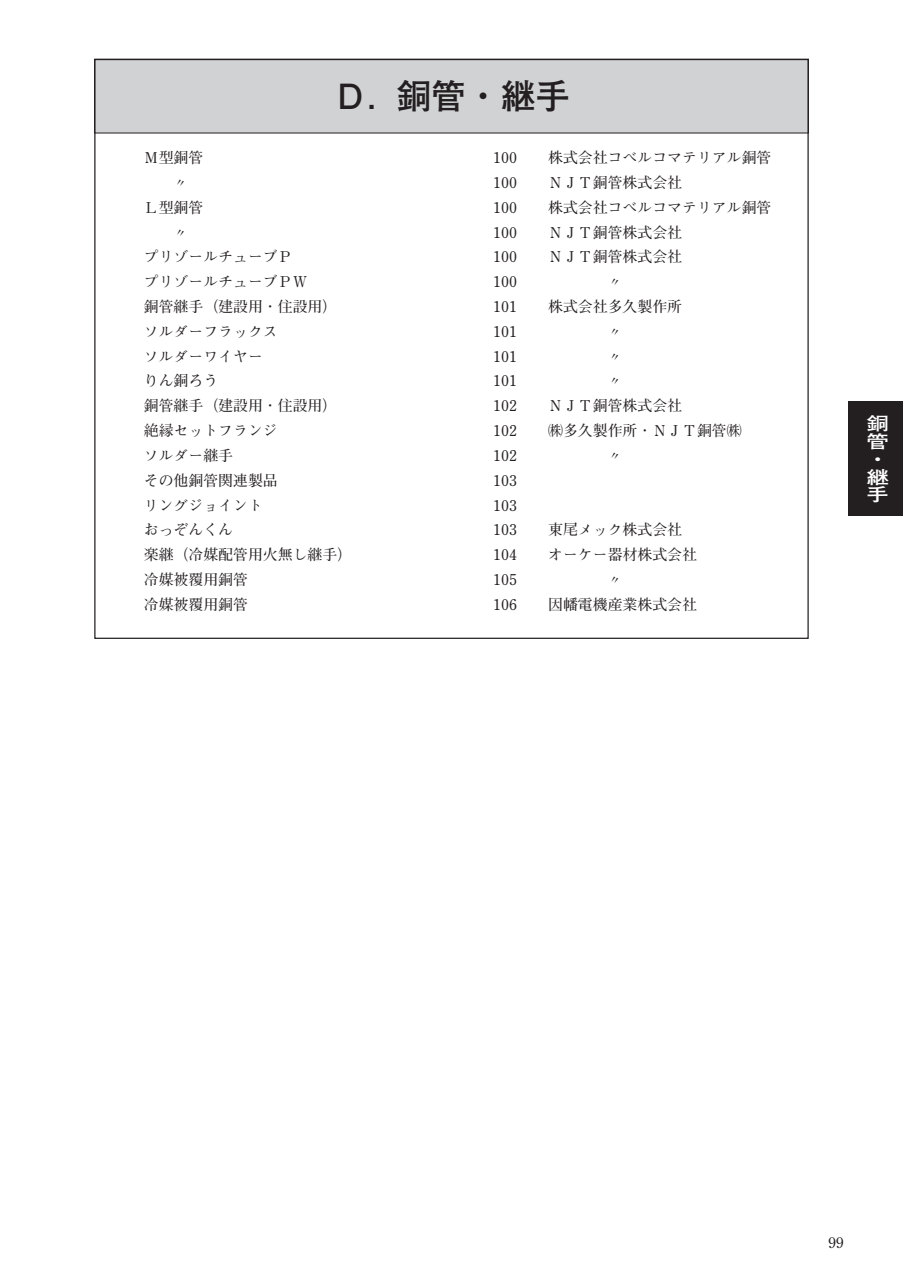
<style>
.page{position:relative;width:903px;height:1275px;background:#fff}
.page>*{position:absolute;margin:0;border:0;box-sizing:border-box;transform-origin:0 0}
.t1{font:700 34.65px "Futo Go B101 Pro";color:#231f20}
.t2{font:700 17.85px/17.8px "Futo Go B101";color:#fff;scale:1.25 1}
.t3{font:700 14.88px "Futo Min A101 Pro";color:#231f20}
.t4{font:700 14.88px "Futo Min A101";color:#231f20}
</style>
<div class="page">
<svg style="left:94px;top:58px;width:715px;height:581px"></svg>
<div style="left:848px;top:402px;width:55px;height:114px;background:#231f20"></div>
<p class="t1" style="left:333px;top:68px;width:239px">Ｄ．銅管・継手</p>
<p class="t3" style="left:144px;top:146px;width:61px">Ｍ型銅管</p>
<p class="t3" style="left:493px;top:146px;width:25px">100</p>
<p class="t3" style="left:548px;top:146px;width:225px">株式会社コベルコマテリアル銅管</p>
<p class="t3" style="left:493px;top:171px;width:25px">100</p>
<p class="t3" style="left:548px;top:171px;width:135px">ＮＪＴ銅管株式会社</p>
<p class="t3" style="left:144px;top:196px;width:61px">Ｌ型銅管</p>
<p class="t3" style="left:493px;top:196px;width:25px">100</p>
<p class="t3" style="left:548px;top:196px;width:225px">株式会社コベルコマテリアル銅管</p>
<p class="t3" style="left:493px;top:220px;width:25px">100</p>
<p class="t3" style="left:548px;top:220px;width:135px">ＮＪＴ銅管株式会社</p>
<p class="t3" style="left:144px;top:245px;width:150px">プリゾールチューブＰ</p>
<p class="t3" style="left:493px;top:245px;width:25px">100</p>
<p class="t3" style="left:548px;top:245px;width:135px">ＮＪＴ銅管株式会社</p>
<p class="t3" style="left:144px;top:270px;width:165px">プリゾールチューブＰＷ</p>
<p class="t3" style="left:493px;top:270px;width:25px">100</p>
<p class="t3" style="left:144px;top:295px;width:195px">銅管継手（建設用・住設用）</p>
<p class="t3" style="left:493px;top:295px;width:25px">101</p>
<p class="t3" style="left:548px;top:295px;width:135px">株式会社多久製作所</p>
<p class="t3" style="left:144px;top:320px;width:135px">ソルダーフラックス</p>
<p class="t3" style="left:493px;top:320px;width:25px">101</p>
<p class="t3" style="left:144px;top:344px;width:121px">ソルダーワイヤー</p>
<p class="t3" style="left:493px;top:344px;width:25px">101</p>
<p class="t3" style="left:144px;top:369px;width:76px">りん銅ろう</p>
<p class="t3" style="left:493px;top:369px;width:25px">101</p>
<p class="t3" style="left:144px;top:394px;width:195px">銅管継手（建設用・住設用）</p>
<p class="t3" style="left:493px;top:394px;width:25px">102</p>
<p class="t3" style="left:548px;top:394px;width:135px">ＮＪＴ銅管株式会社</p>
<p class="t3" style="left:144px;top:419px;width:135px">絶縁セットフランジ</p>
<p class="t3" style="left:493px;top:419px;width:25px">102</p>
<p class="t3" style="left:548px;top:419px;width:195px">㈱多久製作所・ＮＪＴ銅管㈱</p>
<p class="t3" style="left:144px;top:444px;width:91px">ソルダー継手</p>
<p class="t3" style="left:493px;top:444px;width:25px">102</p>
<p class="t3" style="left:144px;top:468px;width:135px">その他銅管関連製品</p>
<p class="t3" style="left:493px;top:468px;width:25px">103</p>
<p class="t3" style="left:144px;top:493px;width:121px">リングジョイント</p>
<p class="t3" style="left:493px;top:493px;width:25px">103</p>
<p class="t3" style="left:144px;top:518px;width:91px">おっぞんくん</p>
<p class="t3" style="left:493px;top:518px;width:25px">103</p>
<p class="t3" style="left:548px;top:518px;width:135px">東尾メック株式会社</p>
<p class="t3" style="left:144px;top:543px;width:210px">楽継（冷媒配管用火無し継手）</p>
<p class="t3" style="left:493px;top:543px;width:25px">104</p>
<p class="t3" style="left:548px;top:543px;width:150px">オーケー器材株式会社</p>
<p class="t3" style="left:144px;top:568px;width:106px">冷媒被覆用銅管</p>
<p class="t3" style="left:493px;top:568px;width:25px">105</p>
<p class="t3" style="left:144px;top:592px;width:106px">冷媒被覆用銅管</p>
<p class="t3" style="left:493px;top:592px;width:25px">106</p>
<p class="t3" style="left:548px;top:592px;width:150px">因幡電機産業株式会社</p>
<p class="t2" style="left:866px;top:414px;width:19px">銅管・継手</p>
<p class="t4" style="left:828px;top:1232px;width:16px">99</p>
</div>
